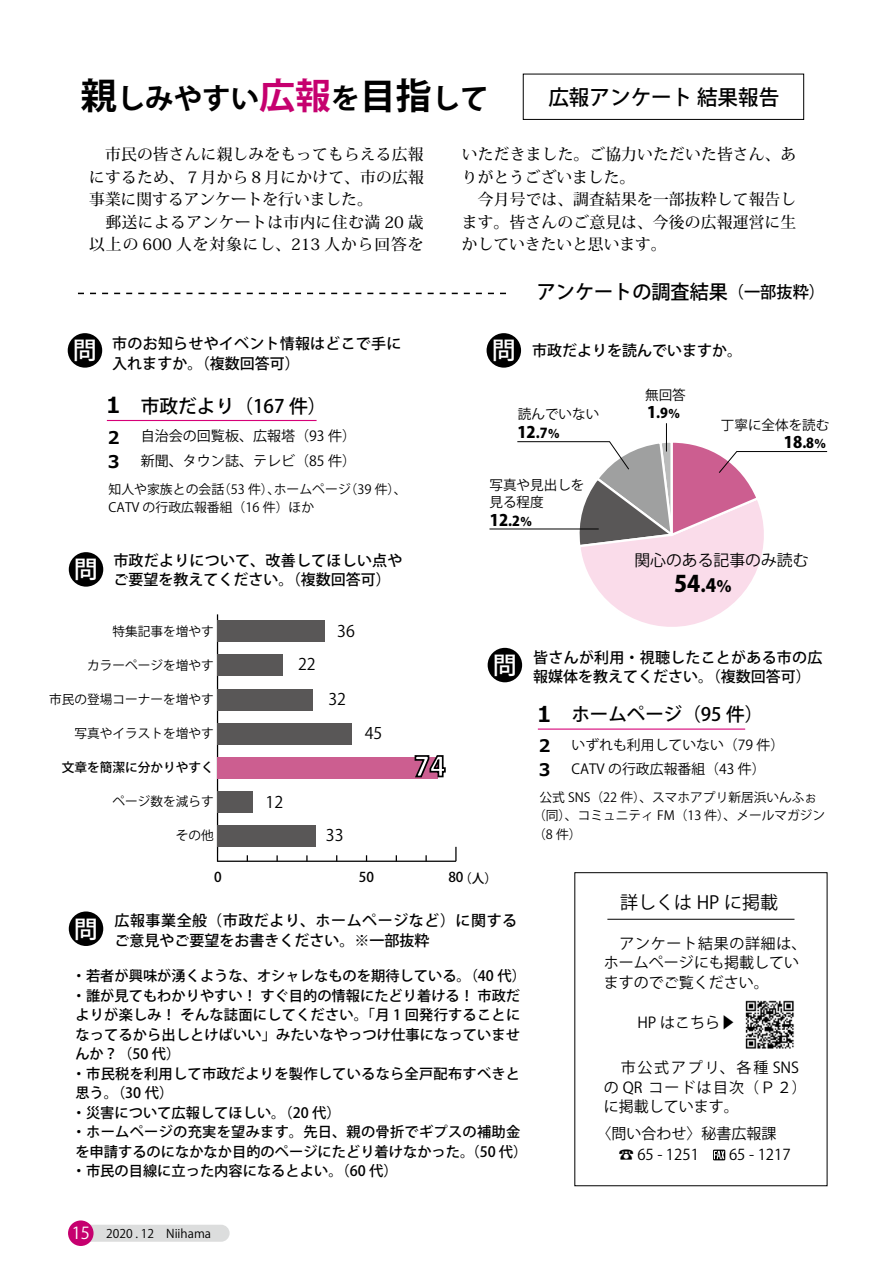
<style>
.page{position:relative;width:893px;height:1263px;background:#fff}
.page>*{position:absolute;margin:0;border:0;box-sizing:border-box;transform-origin:0 0}
.t1{font:700 28.5px "Koz Go Pro";color:#000}
.t2{font:800 27px "Koz Go Pro";color:#fff}
.t3{font:500 24px "Koz Go Pro";color:#fff}
.t4{font:800 22.65px "Koz Go Pr 6 N";color:#000}
.t5{font:700 22.2px "Meiryo UI";color:#000}
.t6{font:700 21.9px "Meiryo UI";color:#000}
.t7{font:500 21px "Koz Go Pro";color:#000}
.t8{font:500 19.5px "Koz Go Pro";color:#000}
.t9{font:500 18.75px "Koz Go Pr 6 N";color:#000}
.t10{font:500 18.45px "Koz Go Pr 6 N";color:#000}
.t11{font:18px "Koz Go Pro";color:#000}
.t12{font:700 17.55px/24.2px "Meiryo UI";color:#000}
.t13{font:700 17.4px/23.9px "Meiryo UI";color:#000}
.t14{font:16.05px "Koz Go Pro";color:#000}
.t15{font:800 15.9px "Koz Go Pr 6 N";color:#000}
.t16{font:15.9px "Koz Go Pr 6 N";color:#000}
.t17{font:500 15.75px/22.5px "Koz Min Pro";letter-spacing:.01em;color:#000}
.t18{font:500 15px/19.5px "Koz Go Pro";letter-spacing:.015em;color:#000}
.t19{font:15px/19.5px "Koz Go Pro";color:#000}
.t20{font:500 15px/19.5px "Koz Go Pro";letter-spacing:.035em;color:#000}
.t21{font:15px/19.5px "Koz Go Pro";letter-spacing:.08em;color:#000}
.t22{font:500 14.25px/19.5px "Koz Go Pro";color:#000}
.t23{font:13.95px/24.6px "Koz Go Pr 6 N";color:#000}
.t24{font:13.8px/24.3px "Koz Go Pr 6 N";color:#000}
.t25{font:13.5px/16.6px "Koz Go Pr 6 N";color:#000}
.t26{font:500 13.5px "Koz Go Pr 6 N";color:#000}
.t27{font:800 13.5px "Koz Go Pr 6 N";color:#000}
.t28{font:12.9px/18.8px "Koz Go Pr 6 N";color:#000}
.t29{font:12.75px/18.5px "Koz Go Pr 6 N";color:#000}
.t30{font:12.6px "Koz Go Pro";color:#000}
.t31{font:500 12.6px "Koz Go Pro";color:#000}
.t32{font:12px "Koz Go Pro";color:#000}
.s1{font-size:36px}
.s2{font-size:36px;color:#c6006f}
.s3{font-size:16.5px}
.s4{font-size:13.5px}
.s5{font-size:12px}
.s6{font-size:15.9px}
.s7{font-size:18.15px}
.s8{font-size:16.5px;color:#fff}
</style>
<div class="page">
<div style="left:81px;top:1225px;width:149px;height:17px;background:#dcdddd;border-radius:9px"></div>
<div style="left:68px;top:1220px;width:26px;height:26px;background:#c6006f;border-radius:50%"></div>
<div style="left:68px;top:333px;width:34px;height:35px;background:#000;border-radius:50%"></div>
<div style="left:488px;top:648px;width:34px;height:34px;background:#000;border-radius:50%"></div>
<div style="left:69px;top:552px;width:34px;height:35px;background:#000;border-radius:50%"></div>
<div style="left:69px;top:911px;width:34px;height:35px;background:#000;border-radius:50%"></div>
<div style="left:487px;top:333px;width:34px;height:35px;background:#000;border-radius:50%"></div>
<div style="left:523px;top:74px;width:281px;height:46px;border:1px solid #000"></div>
<svg style="left:517px;top:423px;width:311px;height:204px"></svg>
<hr style="left:489px;top:529px;width:110px;height:1px;background:#000">
<hr style="left:218px;top:860px;width:238px;height:2px;background:#000">
<svg style="left:276px;top:855px;width:2px;height:6px"></svg>
<svg style="left:306px;top:855px;width:2px;height:6px"></svg>
<svg style="left:425px;top:855px;width:2px;height:6px"></svg>
<svg style="left:455px;top:847px;width:2px;height:14px"></svg>
<hr style="left:217px;top:614px;width:1px;height:248px;background:#000">
<div style="left:218px;top:825px;width:98px;height:22px;background:#595757"></div>
<div style="left:218px;top:791px;width:35px;height:22px;background:#595757"></div>
<div style="left:218px;top:757px;width:220px;height:21px;background:#cc5e90"></div>
<div style="left:218px;top:723px;width:134px;height:21px;background:#595757"></div>
<div style="left:218px;top:689px;width:95px;height:21px;background:#595757"></div>
<div style="left:218px;top:654px;width:65px;height:22px;background:#595757"></div>
<div style="left:218px;top:620px;width:107px;height:22px;background:#595757"></div>
<svg style="left:414px;top:755px;width:32px;height:23px"></svg>
<hr style="left:107px;top:420px;width:210px;height:1px;background:#d60077">
<hr style="left:538px;top:728px;width:207px;height:2px;background:#d60077">
<svg style="left:78px;top:293px;width:428px;height:1px"></svg>
<hr style="left:607px;top:919px;width:187px;height:1px;background:#000">
<svg style="left:713px;top:1149px;width:12px;height:11px"></svg>
<img style="left:745px;top:1000px;width:49px;height:49px">
<p class="t1" style="left:81px;top:80px;width:410px"><span class="s1">親</span>しみやすい<span class="s2">広報</span>を<span class="s1">目指</span>して</p>
<p class="t7" style="left:548px;top:83px;width:232px">広報アンケート結果報告</p>
<p class="t17" style="left:89px;top:143px;width:336px">　市民の皆さんに親しみをもってもらえる広報にするため、７月から８月にかけて、市の広報事業に関するアンケートを行いました。<br>　郵送によるアンケートは市内に住む満 20 歳以上の 600 人を対象にし、213 人から回答を</p>
<p class="t17" style="left:462px;top:143px;width:336px">いただきました。ご協力いただいた皆さん、ありがとうございました。<br>　今月号では、調査結果を一部抜粋して報告します。皆さんのご意見は、今後の広報運営に生かしていきたいと思います。</p>
<p class="t8" style="left:537px;top:279px;width:290px">アンケートの調査結果<span class="s3">（一部抜粋）</span></p>
<p class="t3" style="left:73px;top:335px;width:25px">問</p>
<p class="t3" style="left:74px;top:554px;width:25px">問</p>
<p class="t18" style="left:112px;top:334px;width:291px">市のお知らせやイベント情報はどこで手に</p>
<p class="t18" style="left:532px;top:341px;width:211px">市政だよりを読んでいますか。</p>
<p class="t18" style="left:112px;top:354px;width:189px">入れますか。（複数回答可）</p>
<p class="t3" style="left:492px;top:335px;width:25px">問</p>
<p class="t9" style="left:141px;top:395px;width:187px">市政だより（167 件）</p>
<p class="t23" style="left:141px;top:424px;width:217px">自治会の回覧板、広報塔（93 件）新聞、タウン誌、テレビ（85 件）</p>
<p class="t28" style="left:109px;top:480px;width:300px">知人や家族との会話（53 件）、ホームページ（39 件）、<br>CATV の行政広報番組（16 件）ほか</p>
<p class="t5" style="left:102px;top:389px;width:24px">１</p>
<p class="t12" style="left:108px;top:426px;width:13px">2<br>3</p>
<p class="t18" style="left:113px;top:551px;width:291px">市政だよりについて、改善してほしい点やご要望を教えてください。（複数回答可）</p>
<p class="t25" style="left:518px;top:406px;width:83px">読んでいない</p>
<p class="t15" style="left:517px;top:423px;width:44px">12<span class="s4">.7</span><span class="s5">％</span></p>
<p class="t25" style="left:489px;top:477px;width:97px">写真や見出しを見る程度</p>
<p class="t15" style="left:490px;top:511px;width:44px">12<span class="s4">.2</span><span class="s5">％</span></p>
<p class="t25" style="left:645px;top:387px;width:42px">無回答</p>
<p class="t27" style="left:647px;top:406px;width:35px"><span class="s6">1</span>.9<span class="s5">％</span></p>
<p class="t25" style="left:721px;top:417px;width:110px">丁寧に全体を読む</p>
<p class="t15" style="left:784px;top:433px;width:44px">18<span class="s4">.8</span><span class="s5">％</span></p>
<p class="t16" style="left:634px;top:552px;width:176px">関心のある記事のみ読む</p>
<p class="t4" style="left:674px;top:571px;width:59px">54<span class="s7">.4</span><span class="s6">％</span></p>
<p class="t30" style="left:113px;top:623px;width:103px">特集記事を増やす</p>
<p class="t14" style="left:337px;top:620px;width:19px">36</p>
<p class="t14" style="left:298px;top:653px;width:19px">22</p>
<p class="t14" style="left:328px;top:689px;width:19px">32</p>
<p class="t30" style="left:87px;top:657px;width:128px">カラーページを増やす</p>
<p class="t30" style="left:49px;top:691px;width:166px">市民の登場コーナーを増やす</p>
<p class="t30" style="left:75px;top:725px;width:141px">写真やイラストを増やす</p>
<p class="t31" style="left:62px;top:759px;width:153px">文章を簡潔に分かりやすく</p>
<p class="t30" style="left:113px;top:793px;width:103px">ページ数を減らす</p>
<p class="t30" style="left:176px;top:827px;width:39px">その他</p>
<p class="t14" style="left:266px;top:792px;width:19px">12</p>
<p class="t14" style="left:326px;top:825px;width:19px">33</p>
<p class="t14" style="left:365px;top:723px;width:19px">45</p>
<p class="t2" style="left:414px;top:749px;width:33px">74</p>
<p class="t3" style="left:493px;top:650px;width:25px">問</p>
<p class="t26" style="left:214px;top:870px;width:9px">0</p>
<p class="t26" style="left:359px;top:869px;width:17px">50</p>
<p class="t26" style="left:448px;top:869px;width:17px">80</p>
<p class="t31" style="left:459px;top:870px;width:39px">（人）</p>
<p class="t20" style="left:114px;top:912px;width:404px">広報事業全般（市政だより、ホームページなど）に関するご意見やご要望をお書きください。※一部抜粋</p>
<p class="t22" style="left:72px;top:967px;width:457px">・若者が興味が湧くような、オシャレなものを期待している。（40 代）・誰が見てもわかりやすい！ すぐ目的の情報にたどり着ける！ 市政だよりが楽しみ！ そんな誌面にしてください。「月 1 回発行することになってるから出しとけばいい」みたいなやっつけ仕事になっていませんか？（50 代）<br>・市民税を利用して市政だよりを製作しているなら全戸配布すべきと思う。（30 代）<br>・災害について広報してほしい。（20 代）<br>・ホームページの充実を望みます。先日、親の骨折でギプスの補助金を申請するのになかなか目的のページにたどり着けなかった。（50 代）・市民の目線に立った内容になるとよい。（60 代）</p>
<p class="t3" style="left:74px;top:913px;width:25px">問</p>
<p class="t18" style="left:533px;top:648px;width:291px">皆さんが利用・視聴したことがある市の広報媒体を教えてください。（複数回答可）</p>
<p class="t10" style="left:571px;top:704px;width:193px">ホームページ（95 件）</p>
<p class="t24" style="left:571px;top:733px;width:214px">いずれも利用していない（79 件）<br>CATV の行政広報番組（43 件）</p>
<p class="t29" style="left:533px;top:788px;width:294px;text-indent:6px">公式 SNS（22 件）、スマホアプリ新居浜いんふぉ（同）、コミュニティ FM（13 件）、メールマガジン（8 件）</p>
<p class="t6" style="left:533px;top:698px;width:23px">１</p>
<p class="t13" style="left:539px;top:735px;width:13px">2<br>3</p>
<p class="t11" style="left:620px;top:890px;width:159px">詳しくは HP に掲載</p>
<p class="t19" style="left:604px;top:934px;width:204px">　アンケート結果の詳細は、ホームページにも掲載していますのでご覧ください。</p>
<p class="t19" style="left:604px;top:1013px;width:133px">　　 HP はこちら▶</p>
<p class="t21" style="left:604px;top:1058px;width:204px">　市公式アプリ、各種 SNSの QR コードは目次（Ｐ２）に掲載しています。</p>
<p class="t19" style="left:604px;top:1124px;width:188px;line-height:21px;text-indent:-8px">〈問い合わせ〉秘書広報課　☎ 65 - 1251　　65 - 1217</p>
<p class="t32" style="left:72px;top:1226px;width:141px"><span class="s8">15</span> 2020 . 12　Niihama</p>
</div>
